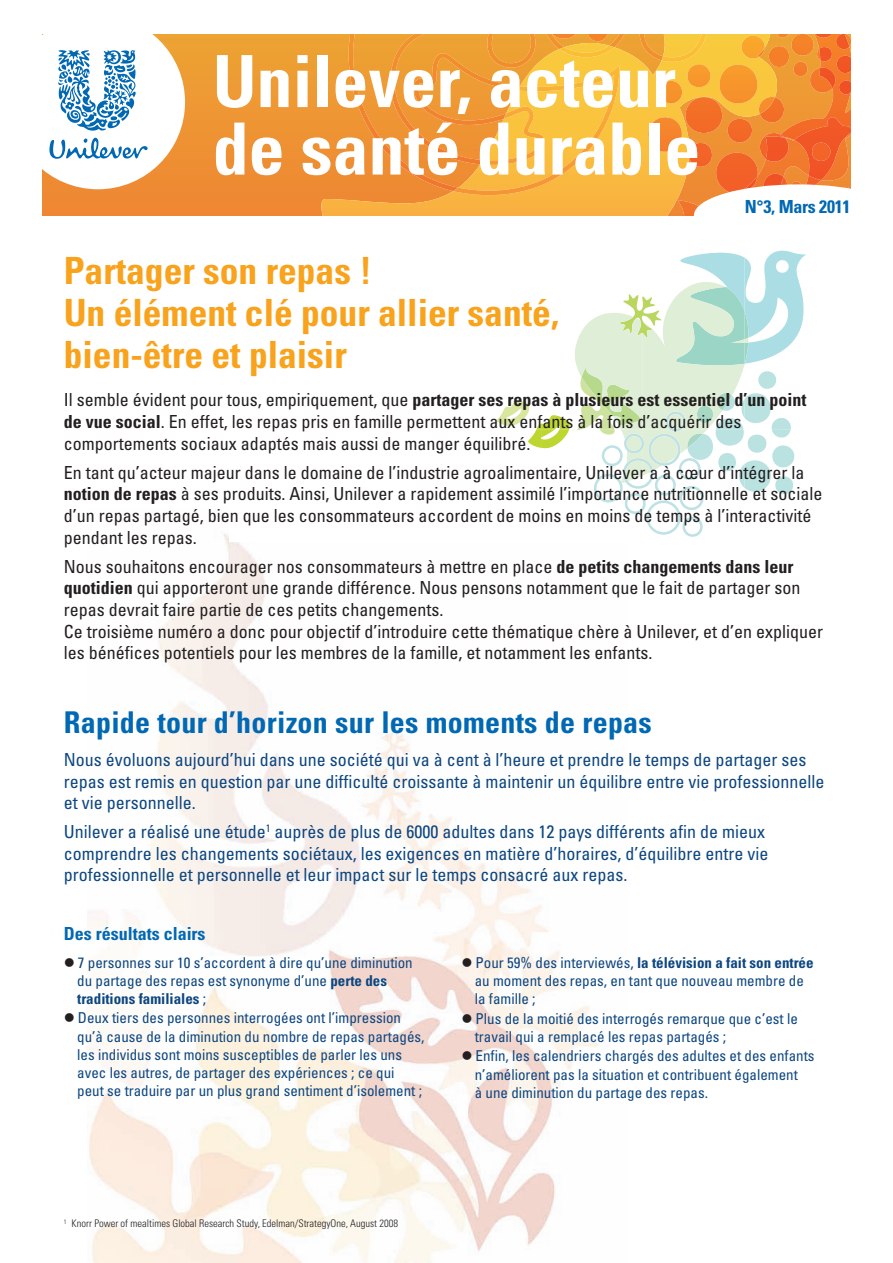
<style>
.page{position:relative;width:893px;height:1263px;background:#fff}
.page>*{position:absolute;margin:0;border:0;box-sizing:border-box;transform-origin:0 0}
.t1{font:700 condensed 72px/67.5px "Univers";color:#fff}
.t2{font:700 condensed 37.5px/42px "Univers";color:#f9a21c}
.t3{font:700 condensed 30px "Univers";letter-spacing:.01em;color:#0168b3}
.t4{font:condensed 18px/21.6px "Univers";color:#231f20}
.t5{font:condensed 18px/21.6px "Univers";color:#0d4680}
.t6{font:700 condensed 18px "Univers";color:#0168b3}
.t7{font:condensed 15px/18.1px "Univers";color:#0d4680}
.t8{font:300 condensed 10.5px "Univers";color:#231f20}
.s1{font-weight:700}
.s2{color:#231f20}
</style>
<div class="page">
<img style="left:87px;top:534px;width:512px;height:729px">
<div style="left:230px;top:143px;width:611px;height:399px;background:#fff"></div>
<svg style="left:43px;top:34px;width:278px;height:182px;background:#ed9333"></svg>
<svg style="left:321px;top:34px;width:28px;height:182px;background:#ee9834"></svg>
<div style="left:11px;top:15px;width:174px;height:174px;background:#fff;border-radius:50%"></div>
<svg style="left:49px;top:138px;width:99px;height:21px"></svg>
<svg style="left:58px;top:50px;width:78px;height:81px"></svg>
<svg style="left:349px;top:34px;width:502px;height:503px"></svg>
<h1 class="t1" style="left:213px;top:54px;width:489px">Unilever, acteur de santé durable</h1>
<h2 class="t2" style="left:64px;top:253px;width:497px">Partager son repas !<br>Un élément clé pour allier santé, bien-être et plaisir</h2>
<p class="t6" style="left:745px;top:200px;width:107px">N°3, Mars 2011</p>
<p class="t4" style="left:64px;top:391px;width:744px">Il semble évident pour tous, empiriquement, que <span class="s1">partager ses repas à plusieurs est essentiel d’un point de vue social</span>. En effet, les repas pris en famille permettent aux enfants à la fois d’acquérir des comportements sociaux adaptés mais aussi de manger équilibré.</p>
<p class="t4" style="left:64px;top:463px;width:760px">En tant qu’acteur majeur dans le domaine de l’industrie agroalimentaire, Unilever a à cœur d’intégrer la <span class="s1">notion de repas</span> à ses produits. Ainsi, Unilever a rapidement assimilé l’importance nutritionnelle et sociale d’un repas partagé, bien que les consommateurs accordent de moins en moins de temps à l’interactivité pendant les repas.</p>
<p class="t4" style="left:64px;top:557px;width:761px">Nous souhaitons encourager nos consommateurs à mettre en place <span class="s1">de petits changements dans leur quotidien</span> qui apporteront une grande différence. Nous pensons notamment que le fait de partager son repas devrait faire partie de ces petits changements.<br>Ce troisième numéro a donc pour objectif d’introduire cette thématique chère à Unilever, et d’en expliquer les bénéfices potentiels pour les membres de la famille, et notamment les enfants.</p>
<h3 class="t3" style="left:64px;top:711px;width:590px">Rapide tour d’horizon sur les moments de repas</h3>
<p class="t5" style="left:64px;top:750px;width:762px">Nous évoluons aujourd’hui dans une société qui va à cent à l’heure et prendre le temps de partager ses repas est remis en question par une difficulté croissante à maintenir un équilibre entre vie professionnelle et vie personnelle.</p>
<p class="t5" style="left:64px;top:822px;width:706px">Unilever a réalisé une étude<sup>1</sup> auprès de plus de 6000 adultes dans 12 pays différents afin de mieux comprendre les changements sociétaux, les exigences en matière d’horaires, d’équilibre entre vie professionnelle et personnelle et leur impact sur le temps consacré aux repas.</p>
<p class="t6" style="left:64px;top:927px;width:143px">Des résultats clairs</p>
<p class="t7" style="left:77px;top:954px;width:337px;text-indent:-13px"><span class="s2">●</span> 7 personnes sur 10 s’accordent à dire qu’une diminution du partage des repas est synonyme d’une <span class="s1">perte des traditions familiales</span> ;</p>
<p class="t7" style="left:77px;top:1010px;width:349px;text-indent:-13px"><span class="s2">●</span> Deux tiers des personnes interrogées ont l’impression qu’à cause de la diminution du nombre de repas partagés, les individus sont moins susceptibles de parler les uns avec les autres, de partager des expériences ; ce qui peut se traduire par un plus grand sentiment d’isolement ;</p>
<p class="t7" style="left:475px;top:955px;width:340px;text-indent:-13px"><span class="s2">●</span> Pour 59% des interviewés, <span class="s1">la télévision a fait son entrée </span>au moment des repas, en tant que nouveau membre de la famille ;</p>
<p class="t7" style="left:475px;top:1010px;width:325px;text-indent:-13px"><span class="s2">●</span> Plus de la moitié des interrogés remarque que c’est le travail qui a remplacé les repas partagés ;</p>
<p class="t7" style="left:475px;top:1048px;width:341px;text-indent:-13px"><span class="s2">●</span> Enfin, les calendriers chargés des adultes et des enfants n’améliorent pas la situation et contribuent également<br>à une diminution du partage des repas.</p>
<p class="t8" style="left:64px;top:1219px;width:336px"><sup>1</sup> Knorr Power of mealtimes Global Research Study, Edelman/StrategyOne, August 2008</p>
</div>
